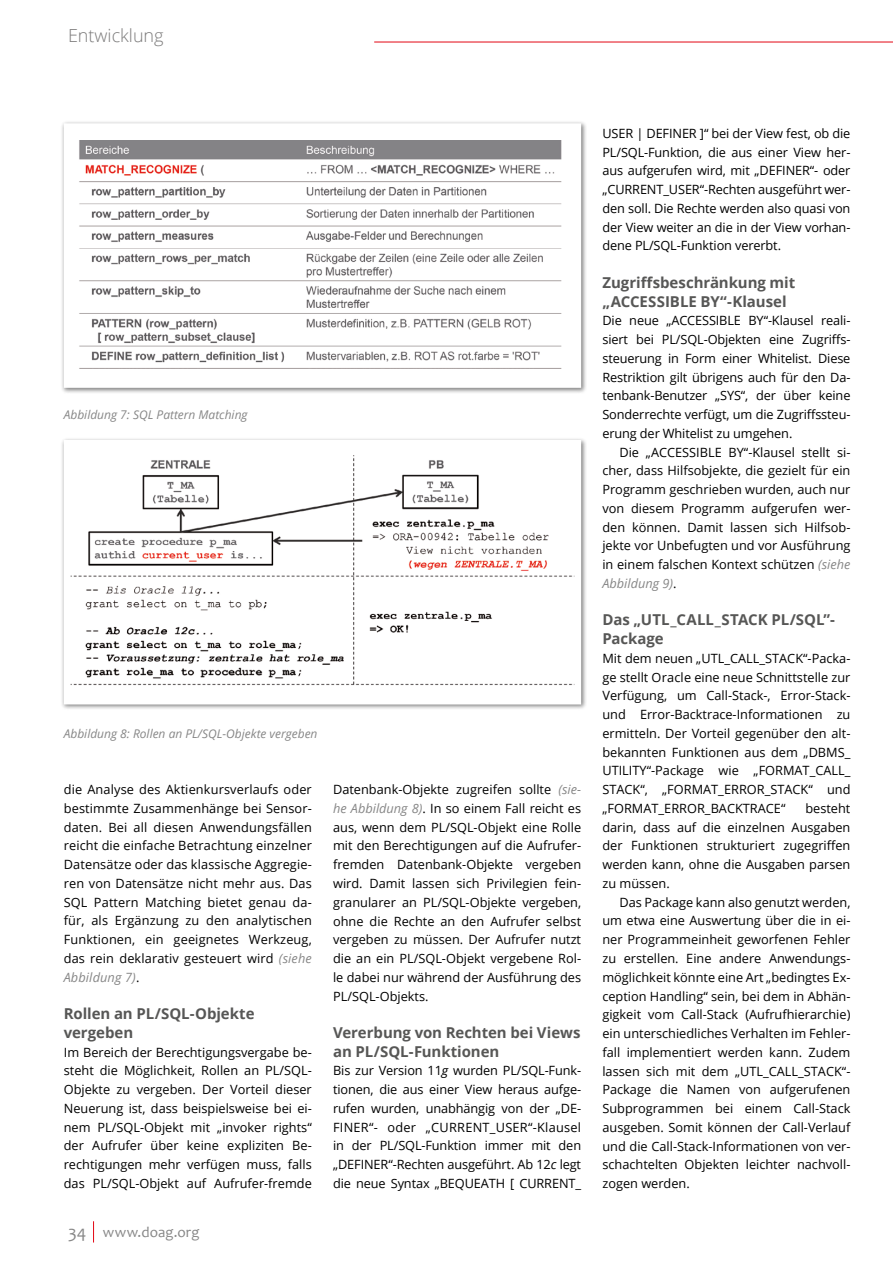
<style>
.page{position:relative;width:893px;height:1263px;background:#fff}
.page>*{position:absolute;margin:0;border:0;box-sizing:border-box;transform-origin:0 0}
.t1{font:300 18px "Open Sans";color:#7c7b7b}
.t2{font:700 15px/18.8px "Open Sans";letter-spacing:-.005em;color:#575756}
.t3{font:15px "Candara";letter-spacing:.01em;color:#878787}
.t4{font:12.75px/18.8px "Open Sans";color:#000;text-align:justify}
.t5{font:italic 12px "Open Sans";color:#878787}
.s1{font-style:italic;color:#878787}
.s2{font-size:18px}
.s3{font-style:italic}
</style>
<div class="page">
<svg style="left:93px;top:1221px;width:1px;height:21px"></svg>
<hr style="left:374px;top:42px;width:519px;height:1px;background:#e30613">
<svg style="left:62px;top:122px;width:523px;height:269px"></svg>
<svg style="left:62px;top:439px;width:523px;height:269px"></svg>
<h1 class="t1" style="left:68px;top:24px;width:97px">Entwicklung</h1>
<p class="t5" style="left:64px;top:406px;width:185px">Abbildung 7: SQL Pattern Matching</p>
<p class="t5" style="left:64px;top:725px;width:255px">Abbildung 8: Rollen an PL/SQL-Objekte vergeben</p>
<p class="t4" style="left:64px;top:780px;width:250px">die Analyse des Aktienkursverlaufs oder bestimmte Zusammenhänge bei Sensor&shy;daten. Bei all diesen Anwendungsfällen reicht die einfache Betrachtung einzelner Datensätze oder das klassische Aggregie&shy;ren von Datensätze nicht mehr aus. Das SQL Pattern Matching bietet genau da&shy;für, als Ergänzung zu den analytischen Funktionen, ein geeignetes Werkzeug, das rein deklarativ gesteuert wird <span class="s1">(siehe Abbildung 7)</span>.</p>
<p class="t2" style="left:64px;top:1004px;width:192px">Rollen an PL/SQL-Objekte vergeben</p>
<p class="t4" style="left:64px;top:1042px;width:250px">Im Bereich der Berechtigungsvergabe be&shy;steht die Möglichkeit, Rollen an PL/SQL-Objekte zu vergeben. Der Vorteil dieser Neuerung ist, dass beispielsweise bei ei&shy;nem PL/SQL-Objekt mit „invoker rights“ der Aufrufer über keine expliziten Be&shy;rechtigungen mehr verfügen muss, falls das PL/SQL-Objekt auf Aufrufer-fremde</p>
<p class="t3" style="left:68px;top:1223px;width:133px"><span class="s2">34</span> www.doag.org</p>
<p class="t4" style="left:333px;top:780px;width:250px">Datenbank-Objekte zugreifen sollte <span class="s1">(sie&shy;he Abbildung 8)</span>. In so einem Fall reicht es aus, wenn dem PL/SQL-Objekt eine Rolle mit den Berechtigungen auf die Aufrufer&shy;fremden Datenbank-Objekte vergeben wird. Damit lassen sich Privilegien fein&shy;granularer an PL/SQL-Objekte vergeben, ohne die Rechte an den Aufrufer selbst vergeben zu müssen. Der Aufrufer nutzt die an ein PL/SQL-Objekt vergebene Rol&shy;le dabei nur während der Ausführung des PL/SQL-Objekts.</p>
<p class="t2" style="left:333px;top:1023px;width:249px">Vererbung von Rechten bei Views an PL/SQL-Funktionen</p>
<p class="t4" style="left:333px;top:1061px;width:250px">Bis zur Version 11<span class="s3">g</span> wurden PL/SQL-Funk&shy;tionen, die aus einer View heraus aufge&shy;rufen wurden, unabhängig von der „DE-FINER“- oder „CURRENT_USER“-Klausel in der PL/SQL-Funktion immer mit den „DEFINER“-Rechten ausgeführt. Ab 12<span class="s3">c</span> legt die neue Syntax „BEQUEATH [ CURRENT_</p>
<p class="t4" style="left:602px;top:123px;width:250px">USER | DEFINER ]“ bei der View fest, ob die PL/SQL-Funktion, die aus einer View her&shy;aus aufgerufen wird, mit „DEFINER“- oder „CURRENT_USER“-Rechten ausgeführt wer&shy;den soll. Die Rechte werden also quasi von der View weiter an die in der View vorhan&shy;dene PL/SQL-Funktion vererbt.</p>
<p class="t2" style="left:602px;top:273px;width:194px">Zugriffsbeschränkung mit „ACCESSIBLE BY“-Klausel</p>
<p class="t4" style="left:602px;top:311px;width:250px">Die neue „ACCESSIBLE BY“-Klausel reali&shy;siert bei PL/SQL-Objekten eine Zugriffs&shy;steuerung in Form einer Whitelist. Diese Restriktion gilt übrigens auch für den Da&shy;tenbank-Benutzer „SYS“, der über keine Sonderrechte verfügt, um die Zugriffssteu&shy;erung der Whitelist zu umgehen.</p>
<p class="t4" style="left:602px;top:442px;width:250px;text-indent:17px">Die „ACCESSIBLE BY“-Klausel stellt si&shy;cher, dass Hilfsobjekte, die gezielt für ein Programm geschrieben wurden, auch nur von diesem Programm aufgerufen wer&shy;den können. Damit lassen sich Hilfsob&shy;jekte vor Unbefugten und vor Ausführung in einem falschen Kontext schützen <span class="s1">(siehe Abbildung 9)</span>.</p>
<p class="t2" style="left:602px;top:610px;width:234px">Das „UTL_CALL_STACK PL/SQL”-<br>Package</p>
<p class="t4" style="left:602px;top:648px;width:250px">Mit dem neuen „UTL_CALL_STACK“-Packa&shy;ge stellt Oracle eine neue Schnittstelle zur Verfügung, um Call-Stack-, Error-Stack&shy;und Error-Backtrace-Informationen zu ermitteln. Der Vorteil gegenüber den alt&shy;bekannten Funktionen aus dem „DBMS_ UTILITY“-Package wie „FORMAT_CALL_ STACK“, „FORMAT_ERROR_STACK“ und „FORMAT_ERROR_BACKTRACE“</p>
<p class="t4" style="left:602px;top:799px;width:250px;text-indent:203px">besteht darin, dass auf die einzelnen Ausgaben der Funktionen strukturiert zugegriffen werden kann, ohne die Ausgaben parsen zu müssen.</p>
<p class="t4" style="left:602px;top:892px;width:250px;text-indent:17px">Das Package kann also genutzt werden, um etwa eine Auswertung über die in ei&shy;ner Programmeinheit geworfenen Fehler zu erstellen. Eine andere Anwendungs&shy;möglichkeit könnte eine Art „bedingtes Ex&shy;ception Handling“ sein, bei dem in Abhän&shy;gigkeit vom Call-Stack (Aufrufhierarchie) ein unterschiedliches Verhalten im Fehler&shy;fall implementiert werden kann. Zudem lassen sich mit dem „UTL_CALL_STACK“- Package die Namen von aufgerufenen Subprogrammen bei einem Call-Stack ausgeben. Somit können der Call-Verlauf und die Call-Stack-Informationen von ver&shy;schachtelten Objekten leichter nachvoll&shy;zogen werden.</p>
</div>
